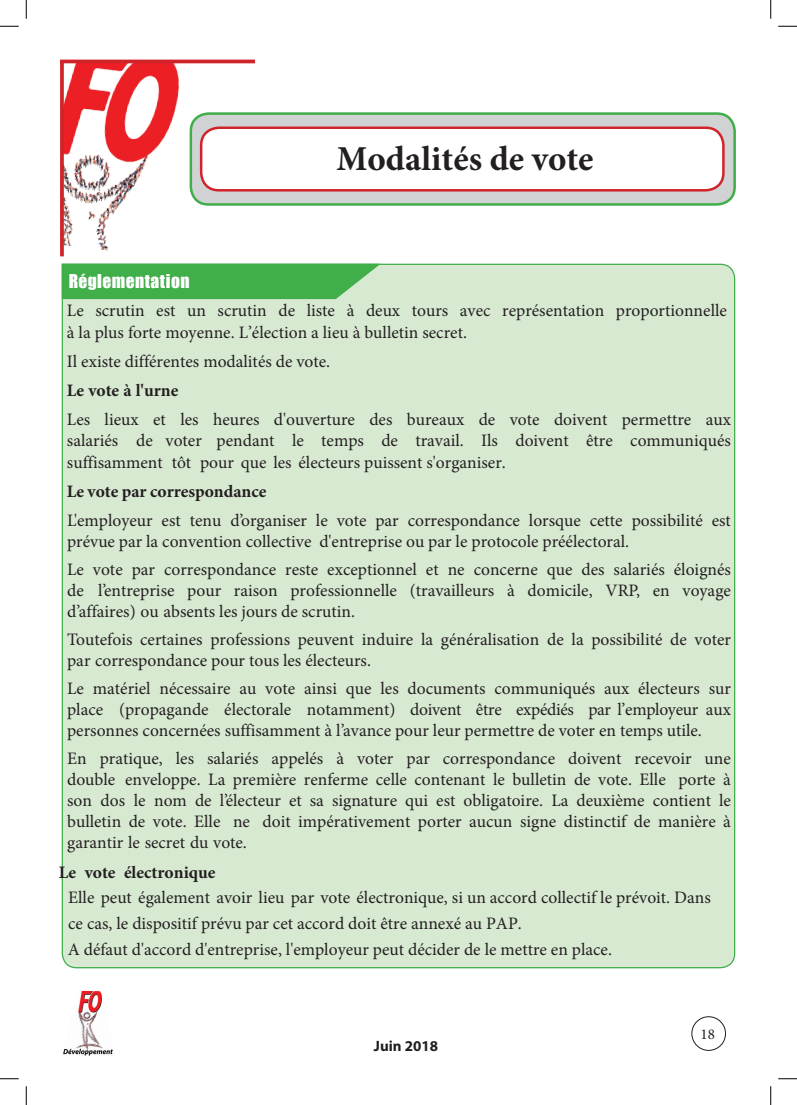
<style>
.page{position:relative;width:797px;height:1105px;background:#fff}
.page>*{position:absolute;margin:0;border:0;box-sizing:border-box;transform-origin:0 0}
.t1{font:700 35px "Minion Pro";color:#231f20}
.t2{font:17.5px/21px "Minion Pro";color:#231f20}
.t3{font:17.5px "Impact";letter-spacing:.02em;color:#fff}
.t4{font:700 15px "Myriad Pro";color:#231f20}
.t5{font:15px "Minion Pro";color:#231f20}
.s1{font-weight:700}
</style>
<div class="page">
<img style="left:63px;top:991px;width:50px;height:65px">
<div style="left:691px;top:1016px;width:34px;height:35px;border:1px solid #231f20;border-radius:50%"></div>
<img style="left:61px;top:63px;width:140px;height:194px">
<svg style="left:60px;top:63px;width:4px;height:193px"></svg>
<hr style="left:60px;top:60px;width:195px;height:3px;background:#d1232a">
<div style="left:61px;top:263px;width:675px;height:706px;background:#d8e9d2"></div>
<svg style="left:62px;top:264px;width:319px;height:35px;background:#4ab252"></svg>
<div style="left:191px;top:114px;width:543px;height:90px;background:#d1d2d4;border-radius:18px"></div>
<div style="left:190px;top:112px;width:546px;height:94px;border:2px solid #40ae49;border-radius:18px"></div>
<div style="left:201px;top:128px;width:522px;height:62px;background:#fff;border-radius:18px"></div>
<div style="left:200px;top:126px;width:524px;height:66px;border:2px solid #d1232a;border-radius:18px"></div>
<svg style="left:0;top:25px;width:19px;height:2px"></svg>
<svg style="left:778px;top:25px;width:19px;height:2px"></svg>
<svg style="left:0;top:1078px;width:19px;height:1px"></svg>
<svg style="left:778px;top:1078px;width:19px;height:1px"></svg>
<svg style="left:25px;top:0;width:2px;height:19px"></svg>
<svg style="left:25px;top:1086px;width:2px;height:19px"></svg>
<svg style="left:770px;top:0;width:1px;height:19px"></svg>
<svg style="left:770px;top:1086px;width:1px;height:19px"></svg>
<p class="t3" style="left:69px;top:268px;width:122px">Réglementation</p>
<p class="t1" style="left:336px;top:134px;width:258px">Modalités de vote</p>
<p class="t2" style="left:67px;top:300px;width:661px;line-height:21.6px">Le scrutin est un scrutin de liste à deux tours avec représentation proportionnelle à la plus forte moyenne. L’élection a lieu à bulletin secret.</p>
<p class="t2" style="left:67px;top:347px;width:665px;line-height:29px">Il existe différentes modalités de vote.<br><span class="s1">Le vote à l'urne<br></span>Les lieux et les heures d'ouverture des bureaux de vote doivent permettre aux</p>
<p class="t2" style="left:67px;top:430px;width:665px;line-height:21.6px">salariés de voter pendant le temps de travail. Ils doivent être communiqués suffisamment tôt pour que les électeurs puissent s'organiser.</p>
<p class="t2" style="left:67px;top:478px;width:665px;line-height:28.2px"><span class="s1">Le vote par correspondance<br></span>L'employeur est tenu d’organiser le vote par correspondance lorsque cette possibilité est</p>
<p class="t2" style="left:67px;top:527px;width:665px;line-height:28.1px">prévue par la convention collective d'entreprise ou par le protocole préélectoral.<br>Le vote par correspondance reste exceptionnel et ne concerne que des salariés éloignés</p>
<p class="t2" style="left:67px;top:580px;width:665px">de l’entreprise pour raison professionnelle (travailleurs à domicile, VRP, en voyage d’affaires) ou absents les jours de scrutin.</p>
<p class="t2" style="left:67px;top:629px;width:665px">Toutefois certaines professions peuvent induire la généralisation de la possibilité de voter par correspondance pour tous les électeurs.</p>
<p class="t2" style="left:67px;top:678px;width:665px;text-align:justify">Le matériel nécessaire au vote ainsi que les documents communiqués aux électeurs sur place (propagande électorale notamment) doivent être expédiés par l’employeur aux personnes concernées suffisamment à l’avance pour leur permettre de voter en temps utile.</p>
<p class="t2" style="left:67px;top:748px;width:665px;text-align:justify">En pratique, les salariés appelés à voter par correspondance doivent recevoir une double enveloppe. La première renferme celle contenant le bulletin de vote. Elle porte à son dos le nom de l’électeur et sa signature qui est obligatoire. La deuxième contient le bulletin de vote. Elle ne doit impérativement porter aucun signe distinctif de manière à garantir le secret du vote.</p>
<p class="t2" style="left:68px;top:860px;width:644px;line-height:25.5px;text-indent:-9px"><span class="s1">Le vote électronique<br></span>Elle peut également avoir lieu par vote électronique, si un accord collectif le prévoit. Dans ce cas, le dispositif prévu par cet accord doit être annexé au PAP.<br>A défaut d'accord d'entreprise, l'employeur peut décider de le mettre en place.</p>
<p class="t4" style="left:374px;top:1036px;width:66px">Juin 2018</p>
<p class="t5" style="left:700px;top:1024px;width:16px">18</p>
</div>
